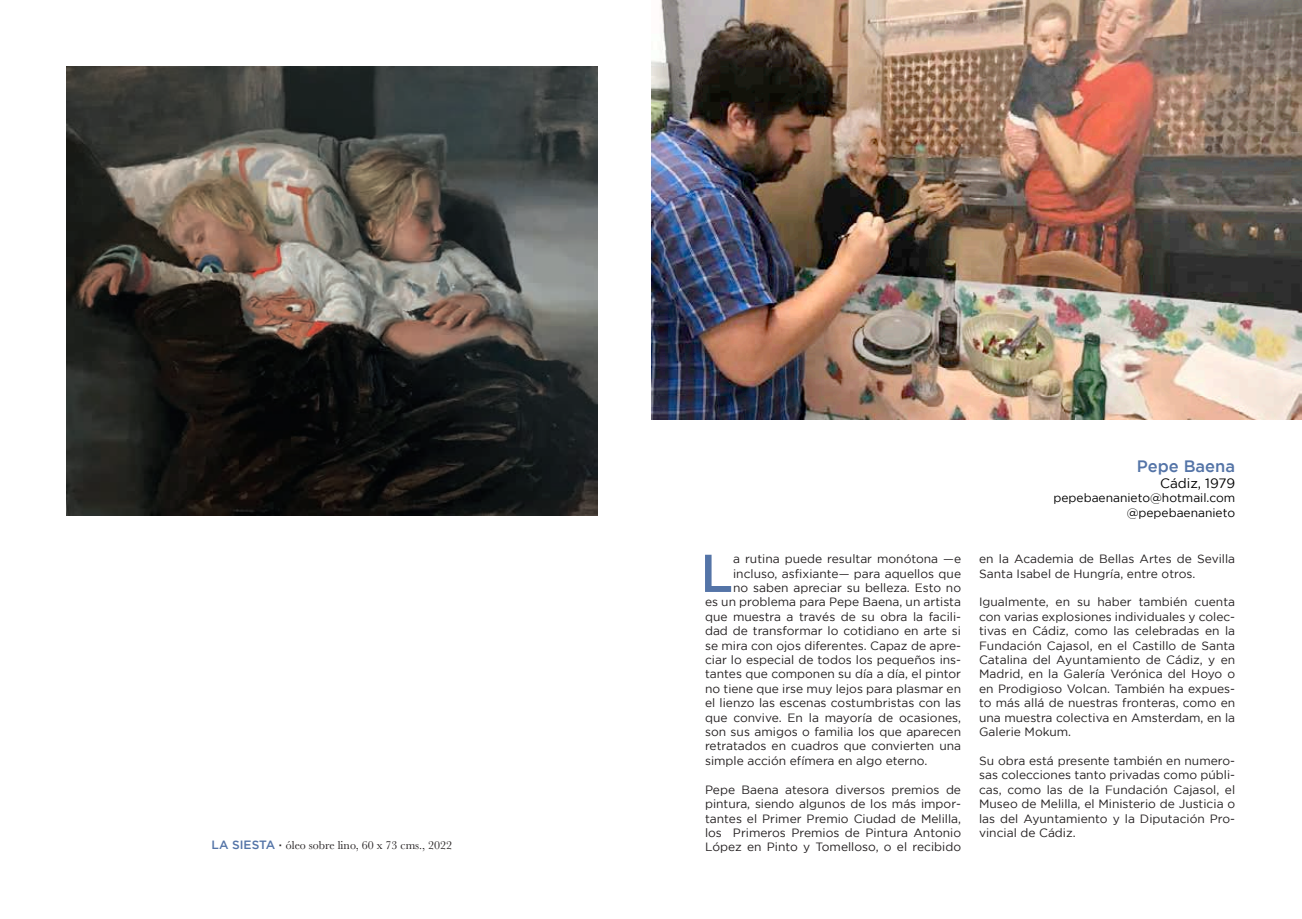
<style>
.page{position:relative;width:1302px;height:919px;background:#fff}
.page>*{position:absolute;margin:0;border:0;box-sizing:border-box;transform-origin:0 0}
.t1{font:500 53.1px "Gotham";color:#5474a7}
.t2{font:500 16.5px "Gotham";color:#5474a7}
.t3{font:13.5px "Gotham";color:#000}
.t4{font:12px/14.4px "Gotham";color:#231f20;text-align:justify}
.t5{font:12px/14.4px "Gotham";color:#000;text-align:right}
.t6{font:12px "Baskerville";color:#231f20}
.s1{font-family:"Gotham";font-weight:500;color:#5474a7}
.s2{font-family:"Gotham";font-weight:500}
</style>
<div class="page">
<img style="left:67px;top:67px;width:531px;height:448px">
<img style="left:651px;top:0;width:650px;height:420px">
<p class="t6" style="left:211px;top:837px;width:242px"><span class="s1">LA SIESTA</span> <span class="s2">·</span> óleo sobre lino, 60 x 73 cms., 2022</p>
<h1 class="t1" style="left:700px;top:543px;width:34px">L</h1>
<p class="t4" style="left:733px;top:551px;width:229px">a rutina puede resultar monótona —e</p>
<p class="t4" style="left:733px;top:566px;width:229px">incluso, asfixiante— para aquellos que</p>
<p class="t4" style="left:733px;top:580px;width:229px">no saben apreciar su belleza. Esto no</p>
<p class="t4" style="left:705px;top:594px;width:257px">es un problema para Pepe Baena, un artista</p>
<p class="t4" style="left:705px;top:609px;width:257px">que muestra a través de su obra la facili-</p>
<p class="t4" style="left:705px;top:623px;width:257px">dad de transformar lo cotidiano en arte si</p>
<p class="t4" style="left:705px;top:638px;width:257px">se mira con ojos diferentes. Capaz de apre-</p>
<p class="t4" style="left:705px;top:652px;width:257px">ciar lo especial de todos los pequeños ins-</p>
<p class="t4" style="left:705px;top:666px;width:257px">tantes que componen su día a día, el pintor</p>
<p class="t4" style="left:705px;top:681px;width:257px">no tiene que irse muy lejos para plasmar en</p>
<p class="t4" style="left:705px;top:695px;width:257px">el lienzo las escenas costumbristas con las</p>
<p class="t4" style="left:705px;top:710px;width:257px">que convive. En la mayoría de ocasiones,</p>
<p class="t4" style="left:705px;top:724px;width:257px">son sus amigos o familia los que aparecen</p>
<p class="t4" style="left:705px;top:738px;width:257px">retratados en cuadros que convierten una</p>
<p class="t4" style="left:705px;top:753px;width:224px">simple acción efímera en algo eterno.</p>
<p class="t4" style="left:705px;top:782px;width:257px">Pepe Baena atesora diversos premios de pintura, siendo algunos de los más impor&shy;tantes el Primer Premio Ciudad de Melilla, los Primeros Premios de Pintura Antonio López en Pinto y Tomelloso, o el recibido</p>
<h2 class="t2" style="left:1136px;top:456px;width:100px">Pepe Baena</h2>
<p class="t3" style="left:1159px;top:475px;width:77px">Cádiz, 1979</p>
<p class="t5" style="left:1053px;top:490px;width:183px">pepebaenanieto@hotmail.com @pepebaenanieto</p>
<p class="t4" style="left:978px;top:551px;width:257px">en la Academia de Bellas Artes de Sevilla<br>Santa Isabel de Hungría, entre otros.</p>
<p class="t4" style="left:978px;top:594px;width:257px">Igualmente, en su haber también cuenta con varias explosiones individuales y colec&shy;tivas en Cádiz, como las celebradas en la Fundación Cajasol, en el Castillo de Santa Catalina del Ayuntamiento de Cádiz, y en Madrid, en la Galería Verónica del Hoyo o en Prodigioso Volcan. También ha expues&shy;to más allá de nuestras fronteras, como en una muestra colectiva en Amsterdam, en la Galerie Mokum.</p>
<p class="t4" style="left:978px;top:753px;width:257px">Su obra está presente también en numero&shy;sas colecciones tanto privadas como públi&shy;cas, como las de la Fundación Cajasol, el Museo de Melilla, el Ministerio de Justicia o las del Ayuntamiento y la Diputación Pro&shy;vincial de Cádiz.</p>
</div>
